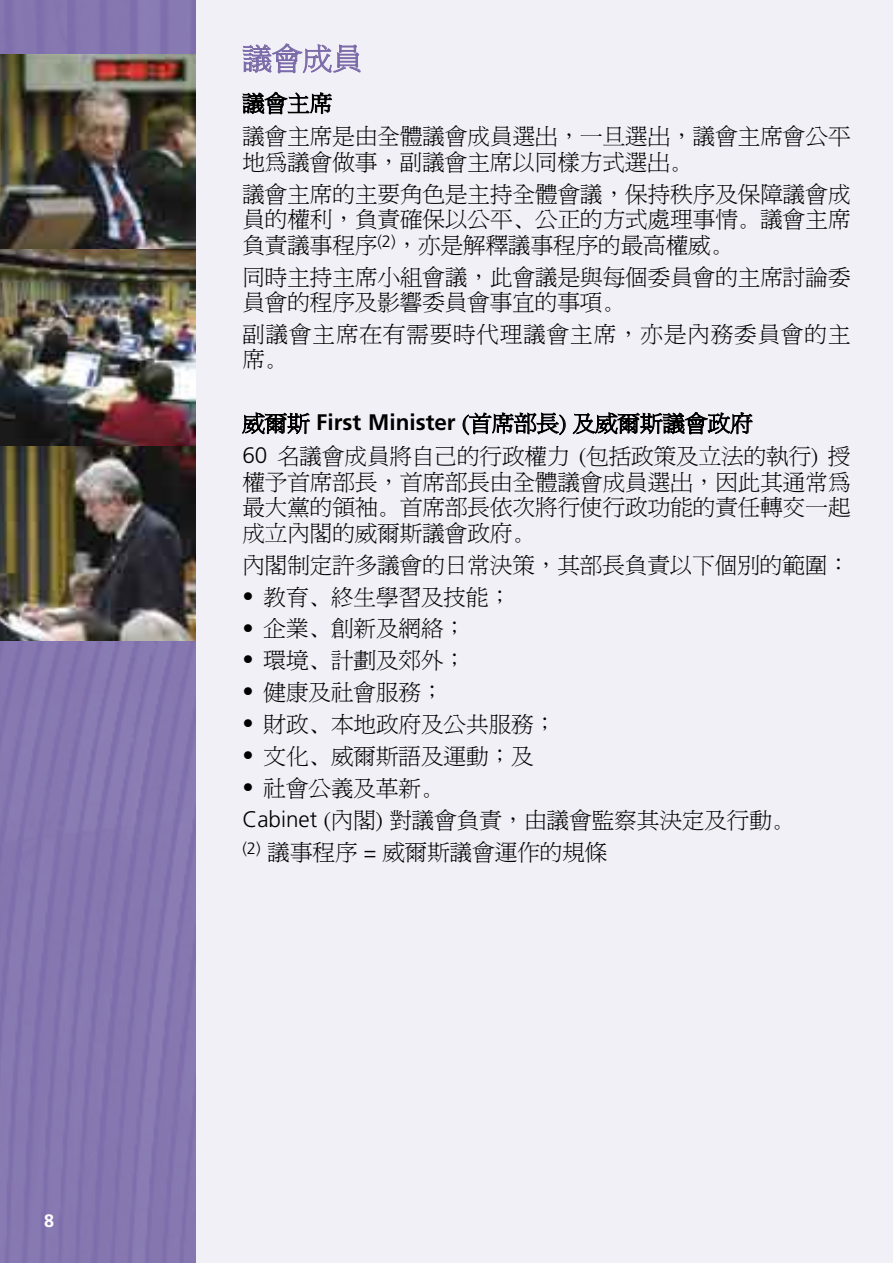
<style>
.page{position:relative;width:893px;height:1263px;background:#f2f0f7}
.page>*{position:absolute;margin:0;border:0;box-sizing:border-box;transform-origin:0 0}
.t1{font:30px "P Ming Li U";color:#7b6ba9}
.t2{font:22.5px/25.5px "P Ming Li U";color:#000}
.t3{font:22.5px/25.5px "P Ming Li U";letter-spacing:.04em;color:#000}
.s1{font-family:"Frutiger";font-weight:700}
.s2{font-family:"Frutiger";font-weight:300}
</style>
<div class="page">
<img style="left:0;top:54px;width:196px;height:196px">
<img style="left:0;top:445px;width:196px;height:196px">
<img style="left:0;top:250px;width:196px;height:195px">
<svg style="left:242px;top:43px;width:119px;height:30px"></svg>
<svg style="left:242px;top:92px;width:90px;height:22px"></svg>
<svg style="left:242px;top:412px;width:68px;height:22px"></svg>
<svg style="left:463px;top:412px;width:103px;height:23px"></svg>
<svg style="left:573px;top:412px;width:180px;height:23px"></svg>
<svg style="left:45px;top:1215px;width:8px;height:13px"></svg>
<h1 class="t1" style="left:242px;top:44px;width:121px">議會成員</h1>
<p class="t2" style="left:242px;top:87px;width:610px;line-height:33.2px">議會主席<br>議會主席是由全體議會成員選出，一旦選出，議會主席會公平</p>
<p class="t2" style="left:242px;top:146px;width:610px;line-height:32px">地為議會做事，副議會主席以同樣方式選出。<br>議會主席的主要角色是主持全體會議，保持秩序及保障議會成</p>
<p class="t2" style="left:242px;top:207px;width:610px">員的權利，負責確保以公平、公正的方式處理事情。議會主席負責議事程序<sup>(2)</sup>，亦是解釋議事程序的最高權威。</p>
<p class="t2" style="left:242px;top:264px;width:610px">同時主持主席小組會議，此會議是與每個委員會的主席討論委員會的程序及影響委員會事宜的事項。</p>
<p class="t3" style="left:242px;top:321px;width:610px">副議會主席在有需要時代理議會主席，亦是內務委員會的主席。</p>
<p class="t2" style="left:242px;top:407px;width:610px;line-height:33.2px">威爾斯 <span class="s1">First Minister</span> (首席部長) 及威爾斯議會政府<br><span class="s2">60</span> 名議會成員將自己的行政權力 (包括政策及立法的執行) 授</p>
<p class="t2" style="left:242px;top:469px;width:610px;text-align:justify">權予首席部長，首席部長由全體議會成員選出，因此其通常為最大黨的領袖。首席部長依次將行使行政功能的責任轉交一起成立內閣的威爾斯議會政府。</p>
<p class="t2" style="left:242px;top:552px;width:609px">內閣制定許多議會的日常決策，其部長負責以下個別的範圍︰</p>
<p class="t2" style="left:242px;top:584px;width:270px"><span class="s2">•</span> 教育、終生學習及技能；</p>
<p class="t2" style="left:242px;top:616px;width:225px"><span class="s2">•</span> 企業、創新及網絡；</p>
<p class="t2" style="left:242px;top:648px;width:225px"><span class="s2">•</span> 環境、計劃及郊外；</p>
<p class="t2" style="left:242px;top:680px;width:203px"><span class="s2">•</span> 健康及社會服務；</p>
<p class="t2" style="left:242px;top:712px;width:315px"><span class="s2">•</span> 財政、本地政府及公共服務；</p>
<p class="t2" style="left:242px;top:743px;width:293px"><span class="s2">•</span> 文化、威爾斯語及運動；及</p>
<p class="t2" style="left:242px;top:772px;width:553px;line-height:32px"><span class="s2">•</span> 社會公義及革新。<br><span class="s2">Cabinet</span> (內閣) 對議會負責，由議會監察其決定及行動。<sup>(2)</sup> 議事程序 = 威爾斯議會運作的規條</p>
</div>
